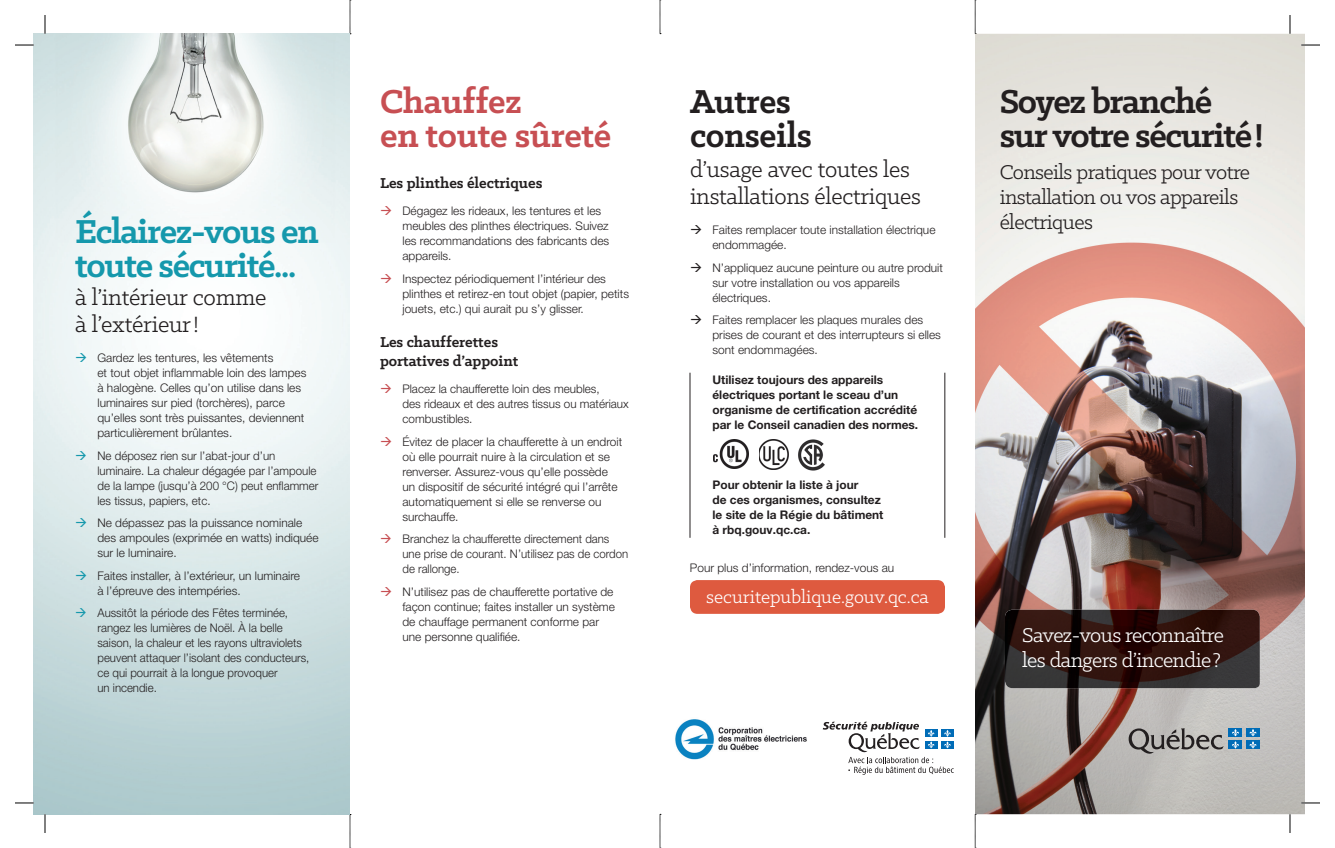
<style>
.page{position:relative;width:1335px;height:848px;background:#fff}
.page>*{position:absolute;margin:0;border:0;box-sizing:border-box;transform-origin:0 0}
.t1{font:700 37.5px/33.8px "Klinic Slab";letter-spacing:-.035em;color:#1598ac}
.t2{font:700 37.5px/33.8px "Klinic Slab";letter-spacing:-.035em;color:#231f20}
.t3{font:700 37.5px/33.8px "Klinic Slab";letter-spacing:-.01em;color:#c74f53}
.t4{font:700 37.5px/33.8px "Klinic Slab";letter-spacing:-.01em;color:#231f20}
.t5{font:25px/27.5px "Klinic Slab";letter-spacing:-.01em;color:#231f20}
.t6{font:22.5px/25px "Klinic Slab";letter-spacing:-.025em;color:#231f20}
.t7{font:22.5px/25px "Klinic Slab";letter-spacing:-.025em;color:#fff}
.t8{font:20px "Klinic Slab";color:#fff}
.t9{font:700 16.25px/18.8px "Klinic Slab";color:#231f20}
.t10{font:300 11.88px/15px "Helvetica Neue LT Pro";color:#231f20}
.t11{font:300 11.88px/15px "Helvetica Neue LT Pro";color:#231f20;scale:.96 1}
.t12{font:700 11.88px/15px "Helvetica Neue LT Pro";color:#231f20}
.s1{color:#1598ac}
.s2{color:#c74f53}
</style>
<div class="page">
<svg style="left:350px;top:0;width:1px;height:35px"></svg>
<svg style="left:350px;top:814px;width:1px;height:34px"></svg>
<svg style="left:660px;top:0;width:1px;height:34px"></svg>
<svg style="left:660px;top:814px;width:1px;height:34px"></svg>
<svg style="left:975px;top:0;width:1px;height:34px"></svg>
<svg style="left:975px;top:814px;width:1px;height:34px"></svg>
<div style="left:690px;top:580px;width:255px;height:34px;background:#de5a3f;border-radius:8px"></div>
<img style="left:33px;top:34px;width:317px;height:780px">
<img style="left:975px;top:34px;width:330px;height:780px">
<img style="left:1005px;top:609px;width:255px;height:79px">
<svg style="left:1129px;top:728px;width:95px;height:26px;background:#999694"></svg>
<div style="left:1229px;top:728px;width:13px;height:8px;background:#006cb7"></div>
<div style="left:1246px;top:728px;width:14px;height:8px;background:#006cb7"></div>
<div style="left:1229px;top:740px;width:13px;height:9px;background:#006cb7"></div>
<svg style="left:1232px;top:729px;width:7px;height:19px"></svg>
<div style="left:1246px;top:740px;width:14px;height:9px;background:#006cb7"></div>
<svg style="left:1249px;top:729px;width:8px;height:19px"></svg>
<hr style="left:690px;top:372px;width:1px;height:165px;background:#231f20">
<hr style="left:945px;top:372px;width:1px;height:165px;background:#231f20">
<img style="left:759px;top:440px;width:29px;height:29px">
<img style="left:713px;top:440px;width:35px;height:28px">
<svg style="left:823px;top:721px;width:131px;height:53px"></svg>
<img style="left:798px;top:439px;width:27px;height:31px">
<img style="left:675px;top:719px;width:132px;height:41px">
<svg style="left:15px;top:44px;width:19px;height:2px"></svg>
<svg style="left:1301px;top:44px;width:19px;height:2px"></svg>
<svg style="left:15px;top:802px;width:19px;height:1px"></svg>
<svg style="left:1301px;top:802px;width:19px;height:1px"></svg>
<svg style="left:44px;top:15px;width:2px;height:19px"></svg>
<svg style="left:44px;top:814px;width:2px;height:18px"></svg>
<svg style="left:1289px;top:15px;width:2px;height:19px"></svg>
<svg style="left:1289px;top:814px;width:2px;height:18px"></svg>
<h1 class="t1" style="left:75px;top:214px;width:246px">Éclairez-vous en toute sécurité...</h1>
<h2 class="t5" style="left:75px;top:282px;width:193px">à l’intérieur comme à l’extérieur !</h2>
<p class="t10" style="left:98px;top:350px;width:210px;text-indent:-22px"><span class="s1">→</span> Gardez les tentures, les vêtements<br>et tout objet inflammable loin des lampes à halogène. Celles qu’on utilise dans les luminaires sur pied (torchères), parce qu’elles sont très puissantes, deviennent particulièrement brûlantes.</p>
<p class="t10" style="left:98px;top:447px;width:222px;text-indent:-22px"><span class="s1">→</span> Ne déposez rien sur l’abat-jour d’un luminaire. La chaleur dégagée par l’ampoule de la lampe (jusqu’à 200 °C) peut enflammer les tissus, papiers, etc.</p>
<p class="t10" style="left:98px;top:515px;width:223px;text-indent:-22px"><span class="s1">→</span> Ne dépassez pas la puissance nominale des ampoules (exprimée en watts) indiquée sur le luminaire.</p>
<p class="t10" style="left:98px;top:567px;width:204px;text-indent:-22px"><span class="s1">→</span> Faites installer, à l’extérieur, un luminaire à l’épreuve des intempéries.</p>
<p class="t11" style="left:98px;top:605px;width:222px;text-indent:-22px"><span class="s1">→</span> Aussitôt la période des Fêtes terminée, rangez les lumières de Noël. À la belle saison, la chaleur et les rayons ultraviolets peuvent attaquer l’isolant des conducteurs, ce qui pourrait à la longue provoquer<br>un incendie.</p>
<h1 class="t3" style="left:380px;top:83px;width:233px">Chauffez<br>en toute sûreté</h1>
<h3 class="t9" style="left:380px;top:173px;width:164px">Les plinthes électriques</h3>
<p class="t10" style="left:402px;top:203px;width:208px;text-indent:-22px"><span class="s2">→</span> Dégagez les rideaux, les tentures et les meubles des plinthes électriques. Suivez les recommandations des fabricants des appareils.</p>
<p class="t10" style="left:402px;top:271px;width:228px;text-indent:-22px"><span class="s2">→</span> Inspectez périodiquement l’intérieur des plinthes et retirez-en tout objet (papier, petits jouets, etc.) qui aurait pu s’y glisser.</p>
<h3 class="t9" style="left:380px;top:332px;width:140px">Les chaufferettes portatives d’appoint</h3>
<p class="t10" style="left:402px;top:381px;width:228px;text-indent:-22px"><span class="s2">→</span> Placez la chaufferette loin des meubles,<br>des rideaux et des autres tissus ou matériaux combustibles.</p>
<p class="t10" style="left:402px;top:433px;width:221px;text-indent:-22px"><span class="s2">→</span> Évitez de placer la chaufferette à un endroit où elle pourrait nuire à la circulation et se renverser. Assurez-vous qu’elle possède un dispositif de sécurité intégré qui l’arrête automatiquement si elle se renverse ou surchauffe.</p>
<p class="t11" style="left:402px;top:531px;width:237px;text-indent:-22px"><span class="s2">→</span> Branchez la chaufferette directement dans une prise de courant. N’utilisez pas de cordon de rallonge.</p>
<p class="t10" style="left:402px;top:583px;width:214px;text-indent:-22px"><span class="s2">→</span> N’utilisez pas de chaufferette portative de façon continue; faites installer un système de chauffage permanent conforme par une personne qualifiée.</p>
<h1 class="t4" style="left:690px;top:83px;width:123px">Autres conseils</h1>
<h2 class="t5" style="left:690px;top:154px;width:232px">d’usage avec toutes les installations électriques</h2>
<p class="t10" style="left:712px;top:222px;width:225px;text-indent:-22px">→ Faites remplacer toute installation électrique endommagée.</p>
<p class="t10" style="left:712px;top:260px;width:232px;text-indent:-22px">→ N’appliquez aucune peinture ou autre produit sur votre installation ou vos appareils électriques.</p>
<p class="t10" style="left:712px;top:312px;width:230px;text-indent:-22px">→ Faites remplacer les plaques murales des prises de courant et des interrupteurs si elles sont endommagées.</p>
<p class="t12" style="left:712px;top:372px;width:207px">Utilisez toujours des appareils électriques portant le sceau d’un organisme de certification accrédité par le Conseil canadien des normes.</p>
<p class="t12" style="left:712px;top:477px;width:173px">Pour obtenir la liste à jour<br>de ces organismes, consultez le site de la Régie du bâtiment à rbq.gouv.qc.ca.</p>
<p class="t10" style="left:690px;top:560px;width:206px">Pour plus d’information, rendez-vous au</p>
<h3 class="t8" style="left:706px;top:583px;width:224px">securitepublique.gouv.qc.ca</h3>
<h1 class="t2" style="left:1000px;top:83px;width:266px">Soyez branché sur votre sécurité !</h1>
<h3 class="t6" style="left:1000px;top:159px;width:252px">Conseils pratiques pour votre installation ou vos appareils électriques</h3>
<h3 class="t7" style="left:1022px;top:622px;width:203px">Savez-vous reconnaître les dangers d’incendie ?</h3>
</div>
